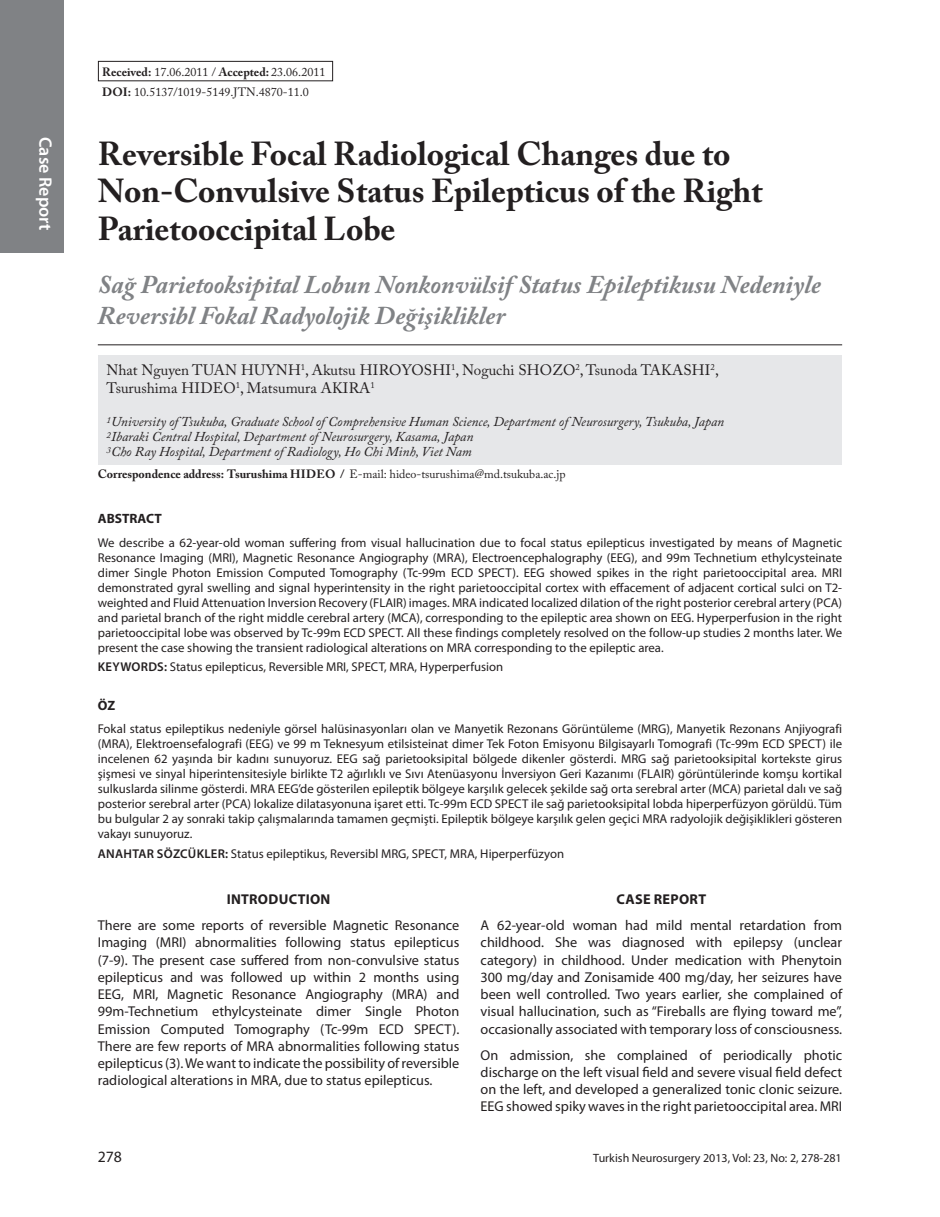
<style>
.page{position:relative;width:940px;height:1217px;background:#fff}
.page>*{position:absolute;margin:0;border:0;box-sizing:border-box;transform-origin:0 0}
.t1{font:700 33px/37.5px "Adobe Caslon Pro";color:#231f20}
.t2{font:italic 700 25.5px/31.5px "Adobe Caslon Pro";color:#808285}
.t3{font:600 18px "Myriad Pro";color:#fff}
.t4{font:15.75px "Myriad Pro";color:#231f20}
.t5{font:15px/18px "Adobe Caslon Pro";letter-spacing:.005em;color:#231f20}
.t6{font:14.25px/17.2px "Myriad Pro";color:#231f20;text-align:justify}
.t7{font:700 14.25px "Myriad Pro";letter-spacing:.02em;color:#231f20}
.t8{font:italic 13.5px/15px "Adobe Caslon Pro";color:#231f20}
.t9{font:700 13.5px "Myriad Pro";color:#231f20}
.t10{font:12.75px/15px "Myriad Pro";color:#231f20;text-align:justify}
.t11{font:12px/20.2px "Adobe Caslon Pro";color:#231f20}
.t12{font:12px "Myriad Pro";color:#231f20}
.s1{font-weight:700}
.s2{font-weight:600}
</style>
<div class="page">
<div style="left:0;top:0;width:64px;height:252px;background:#808285"></div>
<div style="left:98px;top:61px;width:235px;height:20px;border:1px solid #231f20"></div>
<hr style="left:98px;top:344px;width:744px;height:1px;background:#231f20">
<div style="left:98px;top:354px;width:744px;height:110px;background:#e6e7e9"></div>
<h3 class="t3" style="left:57px;top:137px;width:95px;rotate:90deg">CASE REPORT</h3>
<p class="t11" style="left:102px;top:61px;width:225px"><span class="s1">Received:</span> 17.06.2011 / <span class="s1">Accepted:</span> 23.06.2011<br><span class="s1">DOI:</span> 10.5137/1019-5149.JTN.4870-11.0</p>
<h1 class="t1" style="left:98px;top:134px;width:666px">Reversible Focal Radiological Changes due to<br>Non-Convulsive Status Epilepticus of the Right<br>Parietooccipital Lobe</h1>
<h2 class="t2" style="left:98px;top:268px;width:725px">Sağ Parietooksipital Lobun Nonkonvülsif Status Epileptikusu Nedeniyle<br>Reversibl Fokal Radyolojik Değişiklikler</h2>
<p class="t5" style="left:106px;top:360px;width:614px">Nhat Nguyen Tuan Huynh <sup>1</sup>, Akutsu HIroyoshI<sup>1</sup>, Noguchi Sh ozo<sup>2</sup>, Tsunoda TakashI<sup>2</sup>,<br>Tsurushima HIde o<sup>1</sup>, Matsumura AkIra<sup>1</sup></p>
<p class="t8" style="left:106px;top:413px;width:619px"><sup>1</sup>University of Tsukuba, Graduate School of Comprehensive Human Science, Department of Neurosurgery, Tsukuba, Japan<br><sup>2</sup>Ibaraki Central Hospital, Department of Neurosurgery, Kasama, Japan<br><sup>3</sup>Cho Ray Hospital, Department of Radiology, Ho Chi Minh, Viet Nam</p>
<p class="t11" style="left:98px;top:464px;width:469px"><span class="s1">Correspondence address: Tsurushima HId eo /</span> E-mail: hideo-tsurushima@md.tsukuba.ac.jp</p>
<p class="t9" style="left:98px;top:510px;width:65px">ABSTRACT</p>
<p class="t10" style="left:98px;top:534px;width:746px">We describe a 62-year-old woman suffering from visual hallucination due to focal status epilepticus investigated by means of Magnetic Resonance Imaging (MRI), Magnetic Resonance Angiography (MRA), Electroencephalography (EEG), and 99m Technetium ethylcysteinate dimer Single Photon Emission Computed Tomography (Tc-99m ECD SPECT). EEG showed spikes in the right parietooccipital area. MRI demonstrated gyral swelling and signal hyperintensity in the right parietooccipital cortex with effacement of adjacent cortical sulci on T2- weighted and Fluid Attenuation Inversion Recovery (FLAIR) images. MRA indicated localized dilation of the right posterior cerebral artery (PCA) and parietal branch of the right middle cerebral artery (MCA), corresponding to the epileptic area shown on EEG. Hyperperfusion in the right parietooccipital lobe was observed by Tc-99m ECD SPECT. All these findings completely resolved on the follow-up studies 2 months later. We present the case showing the transient radiological alterations on MRA corresponding to the epileptic area.</p>
<p class="t10" style="left:98px;top:659px;width:407px"><span class="s2">KEYWORDS:</span> Status epilepticus, Reversible MRI, SPECT, MRA, Hyperperfusion</p>
<p class="t9" style="left:98px;top:696px;width:19px">ÖZ</p>
<p class="t10" style="left:98px;top:721px;width:746px">Fokal status epileptikus nedeniyle görsel halüsinasyonları olan ve Manyetik Rezonans Görüntüleme (MRG), Manyetik Rezonans Anjiyografi (MRA), Elektroensefalografi (EEG) ve 99 m Teknesyum etilsisteinat dimer Tek Foton Emisyonu Bilgisayarlı Tomografi (Tc-99m ECD SPECT) ile incelenen 62 yaşında bir kadını sunuyoruz. EEG sağ parietooksipital bölgede dikenler gösterdi. MRG sağ parietooksipital kortekste girus şişmesi ve sinyal hiperintensitesiyle birlikte T2 ağırlıklı ve Sıvı Atenüasyonu İnversiyon Geri Kazanımı (FLAIR) görüntülerinde komşu kortikal sulkuslarda silinme gösterdi. MRA EEG’de gösterilen epileptik bölgeye karşılık gelecek şekilde sağ orta serebral arter (MCA) parietal dalı ve sağ posterior serebral arter (PCA) lokalize dilatasyonuna işaret etti. Tc-99m ECD SPECT ile sağ parietooksipital lobda hiperperfüzyon görüldü. Tüm bu bulgular 2 ay sonraki takip çalışmalarında tamamen geçmişti. Epileptik bölgeye karşılık gelen geçici MRA radyolojik değişiklikleri gösteren vakayı sunuyoruz.</p>
<p class="t10" style="left:98px;top:845px;width:468px"><span class="s2">ANAHTAR SÖZCÜKLER:</span> Status epileptikus, Reversibl MRG, SPECT, MRA, Hiperperfüzyon</p>
<p class="t7" style="left:227px;top:890px;width:105px">INTRODUCTION</p>
<p class="t6" style="left:98px;top:916px;width:363px">There are some reports of reversible Magnetic Resonance Imaging (MRI) abnormalities following status epilepticus (7-9). The present case suffered from non-convulsive status epilepticus and was followed up within 2 months using EEG, MRI, Magnetic Resonance Angiography (MRA) and 99m-Technetium ethylcysteinate dimer Single Photon Emission Computed Tomography (Tc-99m ECD SPECT).<br>There are few reports of MRA abnormalities following status epilepticus (3). We want to indicate the possibility of reversible radiological alterations in MRA, due to status epilepticus.</p>
<p class="t4" style="left:98px;top:1146px;width:26px">278</p>
<p class="t7" style="left:616px;top:890px;width:82px">CASE REPORT</p>
<p class="t6" style="left:480px;top:916px;width:363px">A 62-year-old woman had mild mental retardation from childhood. She was diagnosed with epilepsy (unclear category) in childhood. Under medication with Phenytoin 300 mg/day and Zonisamide 400 mg/day, her seizures have been well controlled. Two years earlier, she complained of visual hallucination, such as “Fireballs are flying toward me”, occasionally associated with temporary loss of consciousness.</p>
<p class="t6" style="left:480px;top:1045px;width:363px">On admission, she complained of periodically photic discharge on the left visual field and severe visual field defect on the left, and developed a generalized tonic clonic seizure.<br>EEG showed spiky waves in the right parietooccipital area. MRI</p>
<p class="t12" style="left:593px;top:1149px;width:250px">Turkish Neurosurgery 2013, Vol: 23, No: 2, 278-281</p>
</div>
